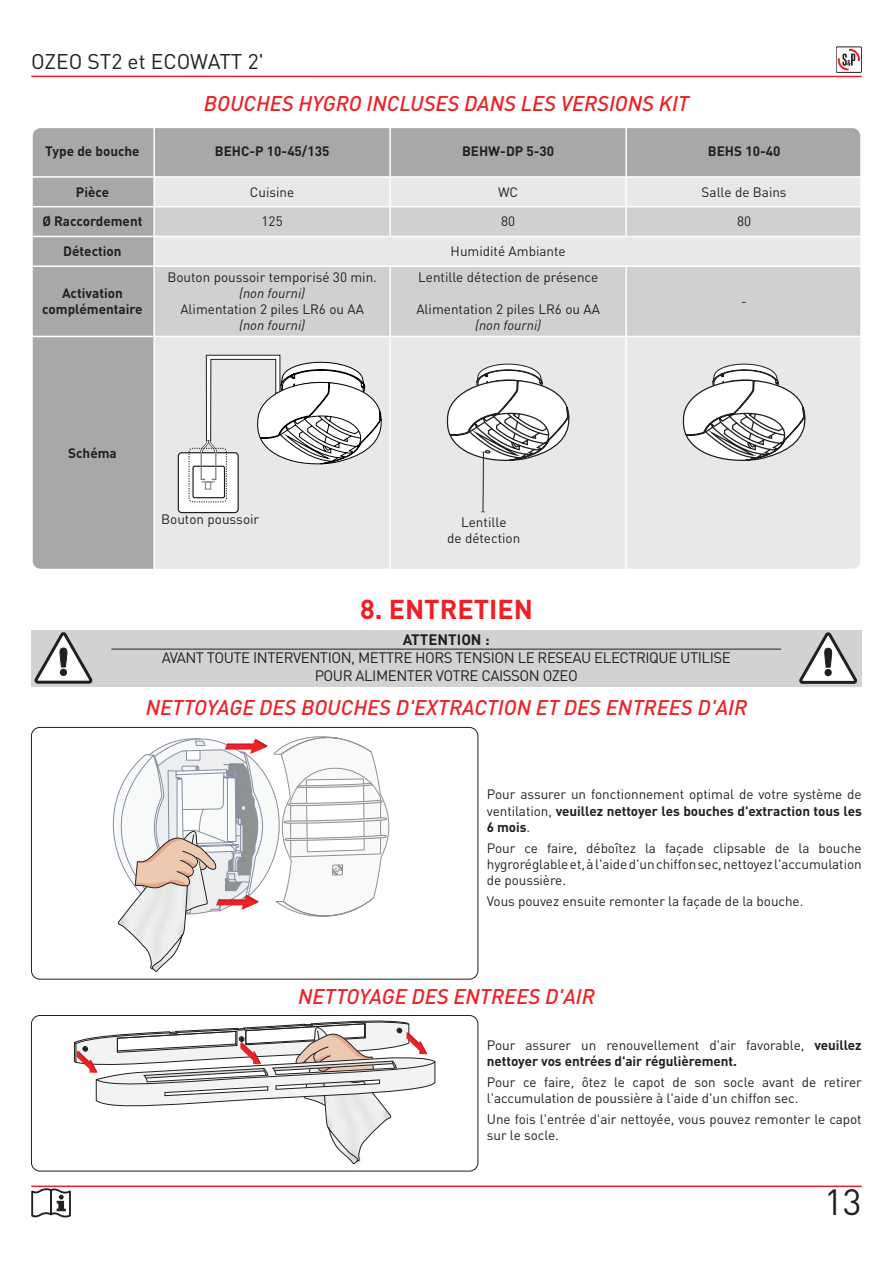
<style>
.page{position:relative;width:893px;height:1263px;background:#fff}
.page>*{position:absolute;margin:0;border:0;box-sizing:border-box;transform-origin:0 0}
.t1{font:36px "DIN Pro";color:#231f20}
._1_titre{font:700 27px "DIN Pro";color:#ee2025}
._2_sous-titre{font:italic 500 21px "DIN Pro";color:#ee2025}
.t2{font:21px "DIN Pro";letter-spacing:-.005em;color:#231f20}
.t3{font:15px "DIN Pro";letter-spacing:-.03em;color:#231f20}
._4__Corps{font:700 15px "DIN Pro";color:#231f20}
._2__Corps{font:13.5px/16.2px "DIN Pro";letter-spacing:-.005em;color:#231f20;text-align:center}
._2__Corps-2{font:700 13.5px/16.2px "DIN Pro";color:#231f20;text-align:center}
.s1{font-style:italic}
.s2{font-weight:700}
.s3{font-weight:400}
</style>
<div class="page">
<hr style="left:31px;top:1185px;width:831px;height:2px;background:#ee1f23">
<hr style="left:31px;top:76px;width:831px;height:1px;background:#ee1f23">
<svg style="left:31px;top:1187px;width:41px;height:31px"></svg>
<div style="left:836px;top:47px;width:26px;height:25px;border:1px solid #231f20"></div>
<svg style="left:837px;top:49px;width:23px;height:22px"></svg>
<div style="left:34px;top:130px;width:825px;height:46px;background:#a7a9a9"></div>
<div style="left:34px;top:178px;width:119px;height:389px;background:#a7a9a9"></div>
<div style="left:155px;top:178px;width:704px;height:389px;background:#e8e9e7"></div>
<svg style="left:155px;top:207px;width:704px;height:129px;background:#d5d5d4"></svg>
<hr style="left:153px;top:127px;width:2px;height:50px;background:#fff">
<hr style="left:389px;top:127px;width:2px;height:50px;background:#fff">
<hr style="left:625px;top:127px;width:2px;height:50px;background:#fff">
<hr style="left:389px;top:177px;width:2px;height:30px;background:#fff">
<hr style="left:625px;top:177px;width:2px;height:30px;background:#fff">
<hr style="left:155px;top:206px;width:234px;height:1px;background:#fff">
<hr style="left:391px;top:206px;width:234px;height:1px;background:#fff">
<hr style="left:389px;top:207px;width:2px;height:30px;background:#fff">
<hr style="left:627px;top:206px;width:234px;height:1px;background:#fff">
<hr style="left:625px;top:207px;width:2px;height:30px;background:#fff">
<hr style="left:155px;top:236px;width:234px;height:1px;background:#fff">
<hr style="left:391px;top:236px;width:234px;height:1px;background:#fff">
<hr style="left:627px;top:236px;width:234px;height:1px;background:#fff">
<hr style="left:155px;top:265px;width:234px;height:2px;background:#fff">
<hr style="left:391px;top:265px;width:234px;height:2px;background:#fff">
<hr style="left:389px;top:265px;width:2px;height:71px;background:#fff">
<hr style="left:627px;top:265px;width:234px;height:2px;background:#fff">
<hr style="left:625px;top:265px;width:2px;height:71px;background:#fff">
<hr style="left:155px;top:336px;width:234px;height:1px;background:#fff">
<hr style="left:391px;top:336px;width:234px;height:1px;background:#fff">
<hr style="left:389px;top:336px;width:2px;height:233px;background:#fff">
<hr style="left:627px;top:336px;width:234px;height:1px;background:#fff">
<hr style="left:625px;top:336px;width:2px;height:233px;background:#fff">
<hr style="left:32px;top:206px;width:121px;height:1px;background:#fff">
<hr style="left:32px;top:236px;width:121px;height:1px;background:#fff">
<hr style="left:32px;top:265px;width:121px;height:2px;background:#fff">
<hr style="left:32px;top:336px;width:121px;height:1px;background:#fff">
<div style="left:178px;top:453px;width:60px;height:60px;background:#fff;border-radius:3px"></div>
<div style="left:178px;top:452px;width:61px;height:61px;border:1px solid #231f20;border-radius:3px"></div>
<svg style="left:189px;top:354px;width:195px;height:149px"></svg>
<svg style="left:445px;top:363px;width:127px;height:150px"></svg>
<svg style="left:681px;top:363px;width:126px;height:102px"></svg>
<div style="left:31px;top:127px;width:831px;height:443px;border:2px solid #fff;border-radius:9px"></div>
<svg style="left:113px;top:736px;width:276px;height:236px"></svg>
<div style="left:31px;top:727px;width:447px;height:252px;border:1px solid #231f20;border-radius:9px"></div>
<svg style="left:74px;top:1021px;width:361px;height:143px"></svg>
<div style="left:31px;top:1015px;width:447px;height:156px;border:1px solid #231f20;border-radius:9px"></div>
<div style="left:31px;top:630px;width:831px;height:56px;background:#d1d2d4"></div>
<svg style="left:34px;top:632px;width:59px;height:52px"></svg>
<svg style="left:799px;top:632px;width:59px;height:52px"></svg>
<hr style="left:111px;top:649px;width:670px;height:1px;background:#231f20">
<h3 class="t2" style="left:31px;top:45px;width:234px">OZEO ST2 et ECOWATT 2'</h3>
<p class="_2_sous-titre" style="left:204px;top:86px;width:487px">BOUCHES HYGRO INCLUSES DANS LES VERSIONS KIT</p>
<p class="_2__Corps-2" style="left:45px;top:142px;width:96px">Type de bouche</p>
<p class="_2__Corps-2" style="left:215px;top:142px;width:116px">BEHC-P 10-45/135</p>
<p class="_2__Corps-2" style="left:462px;top:142px;width:94px">BEHW-DP 5-30</p>
<p class="_2__Corps-2" style="left:708px;top:142px;width:74px">BEHS 10-40</p>
<p class="_2__Corps-2" style="left:76px;top:182px;width:35px">Pièce</p>
<p class="_2__Corps" style="left:250px;top:182px;width:46px">Cuisine</p>
<p class="_2__Corps" style="left:498px;top:182px;width:21px">WC</p>
<p class="_2__Corps" style="left:702px;top:182px;width:87px">Salle de Bains</p>
<p class="_2__Corps-2" style="left:42px;top:212px;width:102px">Ø Raccordement</p>
<p class="_2__Corps" style="left:262px;top:212px;width:23px">125</p>
<p class="_2__Corps" style="left:501px;top:212px;width:16px">80</p>
<p class="_2__Corps" style="left:737px;top:212px;width:16px">80</p>
<p class="_2__Corps-2" style="left:63px;top:242px;width:60px">Détection</p>
<p class="_2__Corps" style="left:451px;top:242px;width:117px">Humidité Ambiante</p>
<p class="_2__Corps-2" style="left:42px;top:283px;width:102px">Activation complémentaire</p>
<p class="_2__Corps" style="left:167px;top:268px;width:211px">Bouton poussoir temporisé 30 min. <span class="s1">(non fourni)<br></span>Alimentation 2 piles LR6 ou AA <span class="s1">(non fourni)</span></p>
<p class="_2__Corps" style="left:418px;top:268px;width:182px">Lentille détection de présence</p>
<p class="_2__Corps" style="left:741px;top:292px;width:7px">-</p>
<p class="_2__Corps" style="left:416px;top:300px;width:185px">Alimentation 2 piles LR6 ou AA <span class="s1">(non fourni)</span></p>
<p class="_2__Corps-2" style="left:68px;top:444px;width:50px">Schéma</p>
<p class="_2__Corps" style="left:161px;top:510px;width:99px">Bouton poussoir</p>
<p class="_2__Corps" style="left:447px;top:512px;width:75px">Lentille<br>de détection</p>
<p class="_1_titre" style="left:360px;top:587px;width:174px">8. ENTRETIEN</p>
<p class="_4__Corps" style="left:403px;top:627px;width:88px">ATTENTION :</p>
<p class="t3" style="left:162px;top:645px;width:571px">AVANT TOUTE INTERVENTION, METTRE HORS TENSION LE RESEAU ELECTRIQUE UTILISE</p>
<p class="t3" style="left:315px;top:663px;width:265px">POUR ALIMENTER VOTRE CAISSON OZEO</p>
<p class="_2_sous-titre" style="left:146px;top:691px;width:603px">NETTOYAGE DES BOUCHES D'EXTRACTION ET DES ENTREES D'AIR</p>
<p class="_2__Corps" style="left:487px;top:785px;width:376px;text-align:justify">Pour assurer un fonctionnement optimal de votre système de ventilation, <span class="s2">veuillez nettoyer les bouches d'extraction tous les 6 mois</span>.</p>
<p class="_2__Corps" style="left:487px;top:838px;width:376px;text-align:justify">Pour ce faire, déboîtez la façade clipsable de la bouche hygroréglable et, à l'aide d'un chiffon sec, nettoyez l'accumulation de poussière.</p>
<p class="_2__Corps" style="left:487px;top:892px;width:318px">Vous pouvez ensuite remonter la façade de la bouche.</p>
<p class="_2_sous-titre" style="left:298px;top:979px;width:298px">NETTOYAGE DES ENTREES D'AIR</p>
<p class="_2__Corps-2" style="left:487px;top:1035px;width:376px;text-align:left"><span class="s3">Pour assurer un renouvellement d'air favorable,</span> veuillez nettoyer vos entrées d'air régulièrement.</p>
<p class="_2__Corps" style="left:487px;top:1072px;width:376px;text-align:left">Pour ce faire, ôtez le capot de son socle avant de retirer l'accumulation de poussière à l'aide d'un chiffon sec.</p>
<p class="_2__Corps" style="left:487px;top:1109px;width:376px;text-align:left">Une fois l'entrée d'air nettoyée, vous pouvez remonter le capot sur le socle.</p>
<h1 class="t1" style="left:824px;top:1173px;width:39px">13</h1>
</div>
